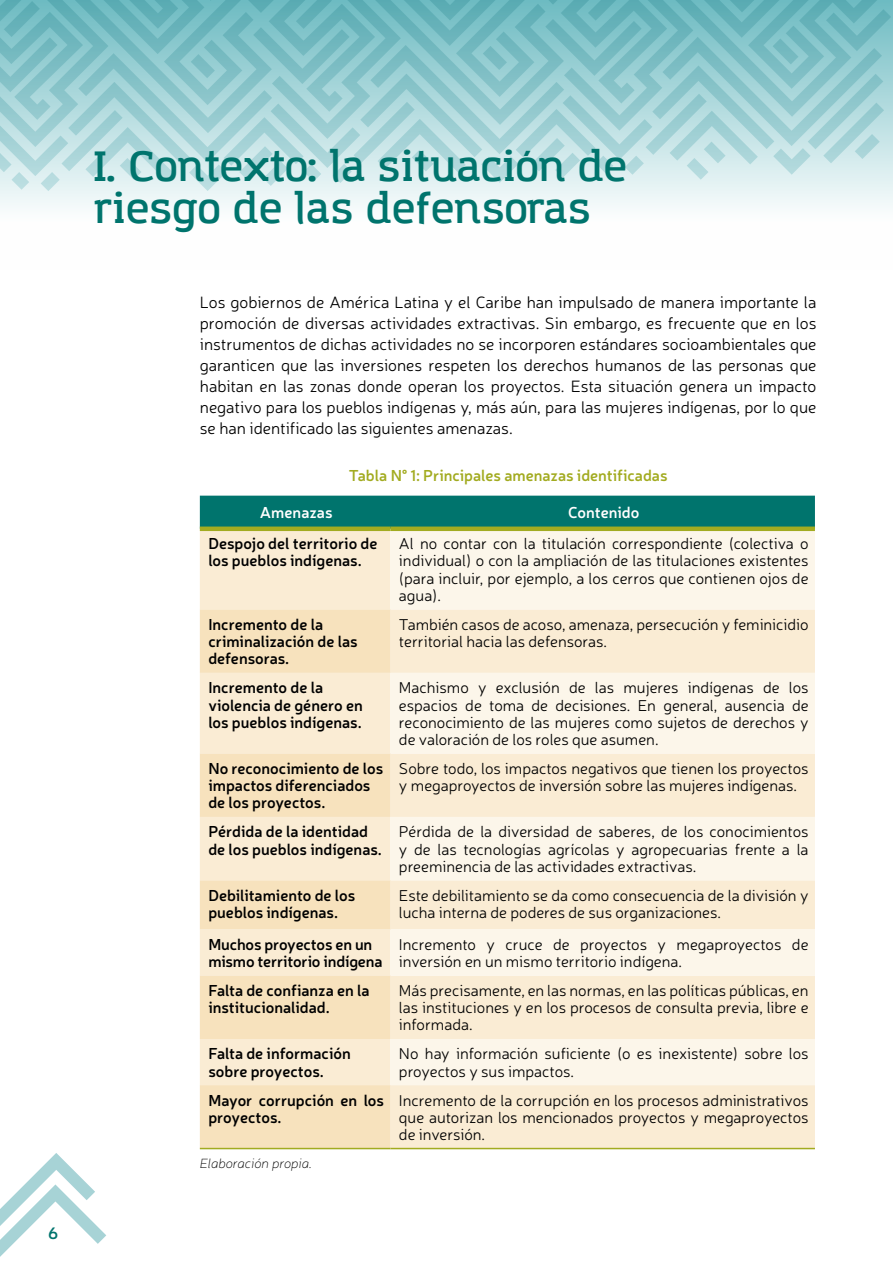
<style>
.page{position:relative;width:893px;height:1263px;background:#fff}
.page>*{position:absolute;margin:0;border:0;box-sizing:border-box;transform-origin:0 0}
.t1{font:600 42px/42px "Amazing Grotesk";color:#00746d}
.t2{font:300 16.5px/21px "Neris";color:#000;text-align:justify}
.t3{font:600 16.5px "Neris";color:#00746d}
.t4{font:300 15.75px/17.2px "Neris";color:#000;text-align:justify}
.t5{font:600 15.75px/17.2px "Neris";color:#000}
.t6{font:600 15.75px "Neris";color:#a2ab20}
.t7{font:600 15.75px "Neris";color:#fff}
.t8{font:italic 100 13.5px "Neris";color:#000}
</style>
<div class="page">
<div style="left:0;top:0;width:893px;height:270px;background:linear-gradient(to right,#fafcfc,#fafcfc)"></div>
<svg style="left:0;top:0;width:891px;height:191px"></svg>
<svg style="left:0;top:1153px;width:106px;height:104px"></svg>
<div style="left:200px;top:496px;width:615px;height:30px;background:#00746d"></div>
<div style="left:200px;top:531px;width:615px;height:617px;background:#faecd4"></div>
<svg style="left:390px;top:531px;width:425px;height:554px;fill:#fcf6ea"></svg>
<svg style="left:200px;top:609px;width:190px;height:539px;fill:#f7e2bd"></svg>
<div style="left:200px;top:526px;width:190px;height:5px;background:#a2ab20"></div>
<div style="left:390px;top:526px;width:425px;height:5px;background:#a2ab20"></div>
<hr style="left:200px;top:1148px;width:190px;height:1px;background:#a2ab20">
<hr style="left:390px;top:1148px;width:425px;height:1px;background:#a2ab20">
<p class="t3" style="left:48px;top:1221px;width:12px">6</p>
<h1 class="t1" style="left:94px;top:146px;width:535px">I. Contexto: la situación de riesgo de las defensoras</h1>
<p class="t2" style="left:200px;top:291px;width:618px">Los gobiernos de América Latina y el Caribe han impulsado de manera importante la promoción de diversas actividades extractivas. Sin embargo, es frecuente que en los instrumentos de dichas actividades no se incorporen estándares socioambientales que garanticen que las inversiones respeten los derechos humanos de las personas que habitan en las zonas donde operan los proyectos. Esta situación genera un impacto negativo para los pueblos indígenas y, más aún, para las mujeres indígenas, por lo que se han identificado las siguientes amenazas.</p>
<p class="t6" style="left:349px;top:465px;width:320px">Tabla N° 1: Principales amenazas identificadas</p>
<p class="t7" style="left:260px;top:502px;width:74px">Amenazas</p>
<p class="t7" style="left:568px;top:502px;width:73px">Contenido</p>
<p class="t5" style="left:208px;top:534px;width:171px">Despojo del territorio de los pueblos indígenas.</p>
<p class="t4" style="left:399px;top:535px;width:411px">Al no contar con la titulación correspondiente (colectiva o individual) o con la ampliación de las titulaciones existentes (para incluir, por ejemplo, a los cerros que contienen ojos de agua).</p>
<p class="t5" style="left:208px;top:615px;width:151px">Incremento de la criminalización de las defensoras.</p>
<p class="t4" style="left:399px;top:615px;width:411px">También casos de acoso, amenaza, persecución y feminicidio territorial hacia las defensoras.</p>
<p class="t5" style="left:208px;top:678px;width:156px">Incremento de la violencia de género en los pueblos indígenas.</p>
<p class="t4" style="left:399px;top:679px;width:411px">Machismo y exclusión de las mujeres indígenas de los espacios de toma de decisiones. En general, ausencia de reconocimiento de las mujeres como sujetos de derechos y de valoración de los roles que asumen.</p>
<p class="t5" style="left:208px;top:759px;width:176px">No reconocimiento de los impactos diferenciados de los proyectos.</p>
<p class="t4" style="left:399px;top:759px;width:411px">Sobre todo, los impactos negativos que tienen los proyectos y megaproyectos de inversión sobre las mujeres indígenas.</p>
<p class="t5" style="left:208px;top:822px;width:173px">Pérdida de la identidad de los pueblos indígenas.</p>
<p class="t4" style="left:399px;top:823px;width:411px">Pérdida de la diversidad de saberes, de los conocimientos y de las tecnologías agrícolas y agropecuarias frente a la preeminencia de las actividades extractivas.</p>
<p class="t5" style="left:208px;top:886px;width:148px">Debilitamiento de los pueblos indígenas.</p>
<p class="t4" style="left:399px;top:886px;width:411px">Este debilitamiento se da como consecuencia de la división y lucha interna de poderes de sus organizaciones.</p>
<p class="t5" style="left:208px;top:935px;width:176px">Muchos proyectos en un mismo territorio indígena</p>
<p class="t4" style="left:399px;top:935px;width:411px">Incremento y cruce de proyectos y megaproyectos de inversión en un mismo territorio indígena.</p>
<p class="t5" style="left:208px;top:981px;width:163px">Falta de confianza en la institucionalidad.</p>
<p class="t4" style="left:399px;top:981px;width:411px">Más precisamente, en las normas, en las políticas públicas, en las instituciones y en los procesos de consulta previa, libre e informada.</p>
<p class="t5" style="left:208px;top:1044px;width:144px">Falta de información sobre proyectos.</p>
<p class="t4" style="left:399px;top:1045px;width:411px">No hay información suficiente (o es inexistente) sobre los proyectos y sus impactos.</p>
<p class="t5" style="left:208px;top:1090px;width:177px">Mayor corrupción en los proyectos.</p>
<p class="t4" style="left:399px;top:1091px;width:411px">Incremento de la corrupción en los procesos administrativos que autorizan los mencionados proyectos y megaproyectos de inversión.</p>
<p class="t8" style="left:200px;top:1155px;width:114px">Elaboración propia.</p>
</div>
